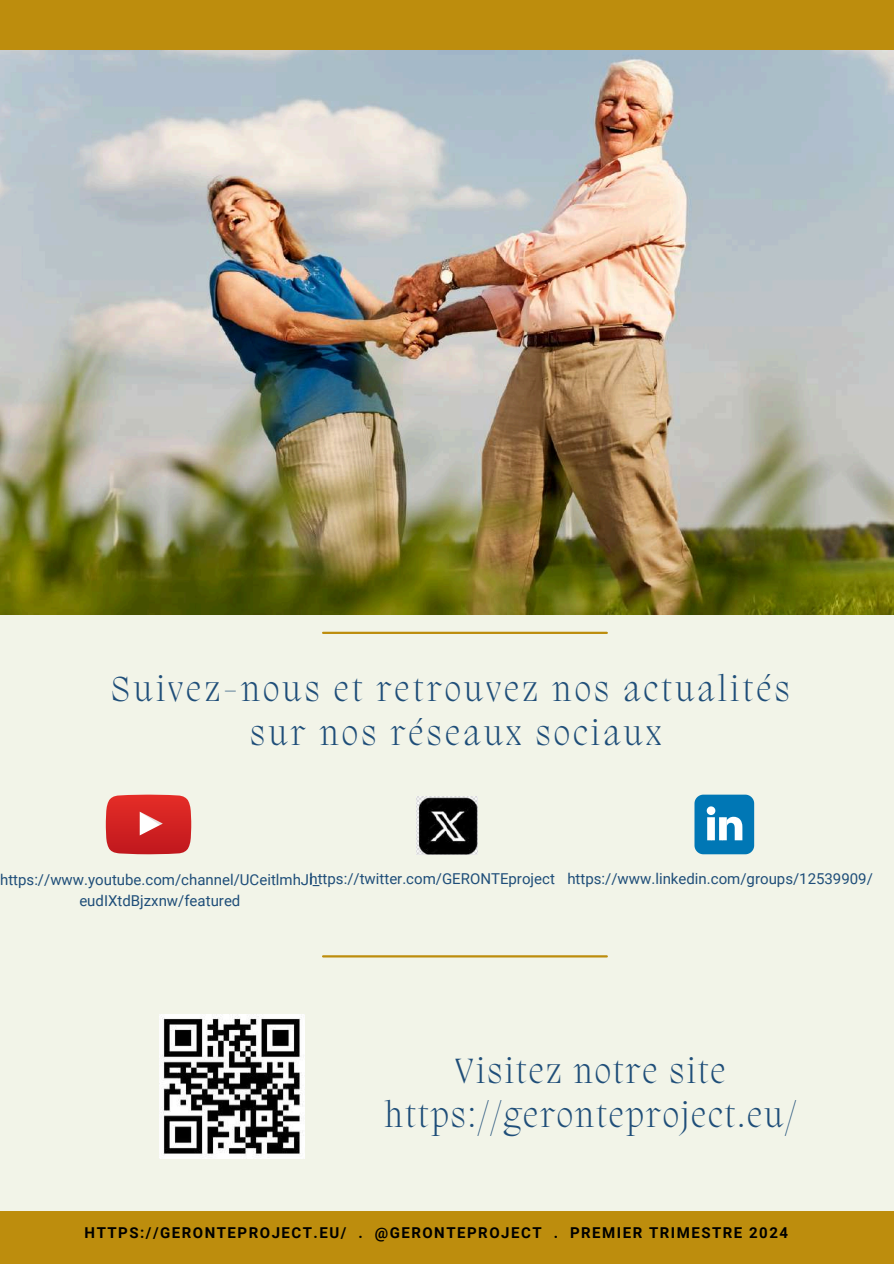
<style>
.page{position:relative;width:894px;height:1264px;background:#fff}
.page>*{position:absolute;margin:0;border:0;box-sizing:border-box;transform-origin:0 0}
.t1{font:200 36px/43.8px "Migra";letter-spacing:.1em;color:#1f4e79;text-align:center}
.t2{font:200 36px/43.8px "Migra";letter-spacing:.07em;color:#1f4e79;text-align:center}
.t3{font:15px/22px "Roboto";color:#1f4e79}
.t4{font:700 15px "Roboto";letter-spacing:.1em;color:#000}
</style>
<div class="page">
<div style="left:0;top:0;width:893px;height:1263px;background:#f2f4e8"></div>
<div style="left:0;top:0;width:893px;height:50px;background:#bd8d0d"></div>
<div style="left:0;top:1210px;width:893px;height:53px;background:#bd8d0d"></div>
<svg style="left:106px;top:794px;width:85px;height:60px"></svg>
<svg style="left:694px;top:794px;width:60px;height:60px"></svg>
<hr style="left:323px;top:631px;width:283px;height:3px;background:#bd8d0d">
<hr style="left:323px;top:955px;width:283px;height:2px;background:#bd8d0d">
<img style="left:0;top:50px;width:893px;height:564px">
<img style="left:160px;top:1014px;width:144px;height:144px">
<img style="left:416px;top:796px;width:61px;height:58px">
<h1 class="t1" style="left:111px;top:669px;width:680px">Suivez-nous et retrouvez nos actualités sur nos réseaux sociaux</h1>
<p class="t3" style="left:79px;top:867px;width:794px;text-indent:-79px">https://www.youtube.com/channel/UCeitlmhJih_ttps://twitter.com/GERONTEproject https://www.linkedin.com/groups/12539909/ eudIXtdBjzxnw/featured</p>
<h1 class="t2" style="left:385px;top:1052px;width:412px">Visitez notre site https://geronteproject.eu/</h1>
<p class="t4" style="left:85px;top:1223px;width:704px">HTTPS://GERONTEPROJECT.EU/ . @GERONTEPROJECT . PREMIER TRIMESTRE 2024</p>
</div>
